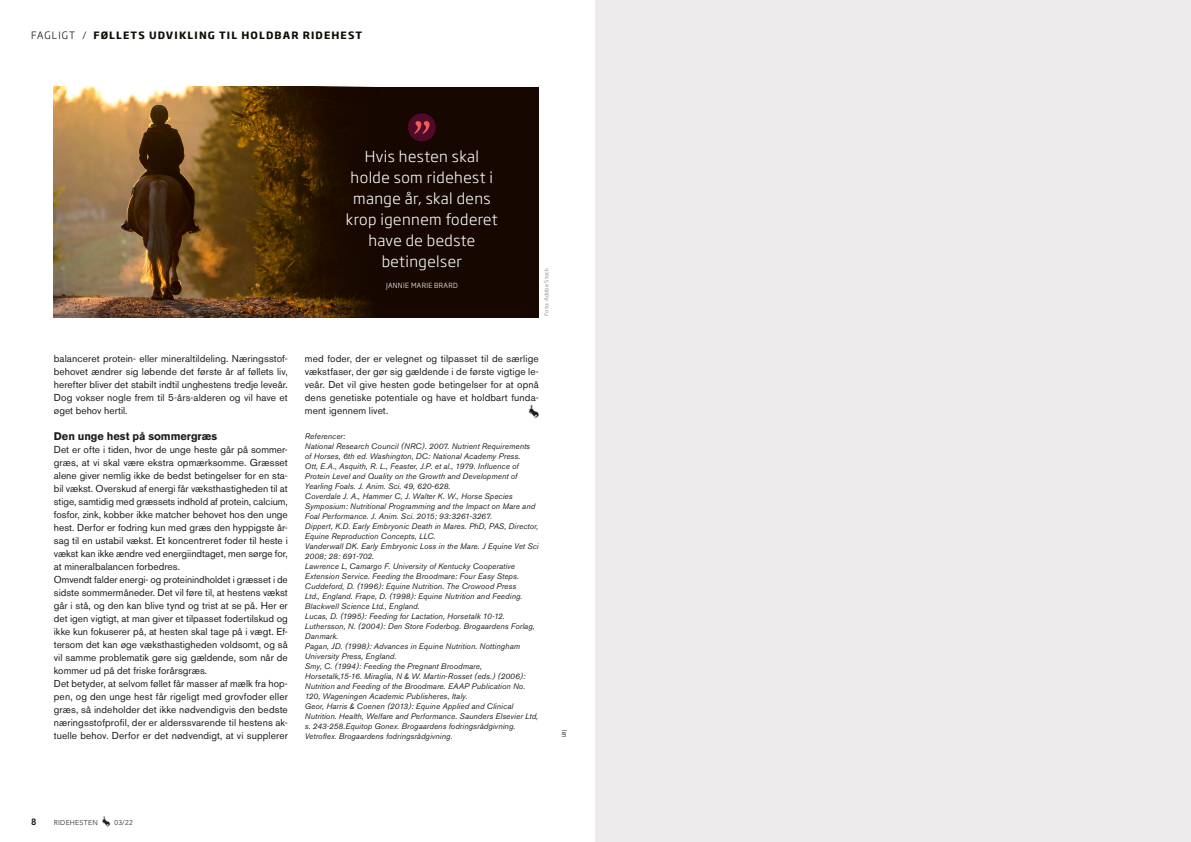
<style>
.page{position:relative;width:1191px;height:842px;background:#fff}
.page>*{position:absolute;margin:0;border:0;box-sizing:border-box;transform-origin:0 0}
.t1{font:300 15px/21px "Soho Gothic Pro";letter-spacing:.03em;color:#fff;text-align:center}
.t2{font:14px "RIAS";color:#1d1d1b}
.t3{font:700 11px "Akzidenz Grotesk BE";letter-spacing:-.005em;color:#1d1d1b}
.t4{font:10px/13px "Akzidenz Grotesk BE";letter-spacing:.005em;color:#1d1d1b;text-align:justify}
.t5{font:700 10px "Soho Gothic Pro";letter-spacing:.115em;color:#100c08}
.t6{font:800 9px "Avenir";color:#100c08}
.t7{font:italic 8px/10px "Akzidenz Grotesk BE";letter-spacing:.01em;color:#1d1d1b}
.t8{font:300 7px "Avenir";letter-spacing:.03em;color:#1d1d1b}
.t9{font:300 7px "Soho Gothic Pro";letter-spacing:.045em;color:#fff}
.t10{font:6px "Exo 2";color:#9d9d9c}
.t11{font:5px "Soho Gothic Pro";color:#1d1d1b}
.s1{font-weight:300}
.s2{font-family:"RIAS";font-weight:400;font-size:11px}
</style>
<div class="page">
<div style="left:54px;top:87px;width:485px;height:230px;background:#160800"></div>
<img style="left:54px;top:87px;width:317px;height:230px">
<div style="left:408px;top:113px;width:28px;height:28px;background:#520a2b;border-radius:50%"></div>
<svg style="left:414px;top:121px;width:15px;height:13px"></svg>
<div style="left:595px;top:0;width:596px;height:842px;background:#edebeb"></div>
<p class="t5" style="left:31px;top:27px;width:332px"><span class="s1">FAGLIGT /</span> FØLLETS UDVIKLING TIL HOLDBAR RIDEHEST</p>
<p class="t4" style="left:54px;top:352px;width:235px">balanceret protein- eller mineraltildeling. Næringsstof&shy;behovet ændrer sig løbende det første år af føllets liv, herefter bliver det stabilt indtil unghestens tredje leveår.<br>Dog vokser nogle frem til 5-års-alderen og vil have et øget behov hertil.</p>
<p class="t3" style="left:54px;top:430px;width:165px">Den unge hest på sommergræs</p>
<p class="t4" style="left:54px;top:443px;width:235px;text-align:left">Det er ofte i tiden, hvor de unge heste går på sommer&shy;græs, at vi skal være ekstra opmærksomme. Græsset alene giver nemlig ikke de bedst betingelser for en sta&shy;bil vækst. Overskud af energi får væksthastigheden til at stige, samtidig med græssets indhold af protein, calcium, fosfor, zink, kobber ikke matcher behovet hos den unge hest. Derfor er fodring kun med græs den hyppigste år&shy;sag til en ustabil vækst. Et koncentreret foder til heste i vækst kan ikke ændre ved energiindtaget, men sørge for, at mineralbalancen forbedres.<br>Omvendt falder energi- og proteinindholdet i græsset i de sidste sommermåneder. Det vil føre til, at hestens vækst går i stå, og den kan blive tynd og trist at se på. Her er det igen vigtigt, at man giver et tilpasset fodertilskud og ikke kun fokuserer på, at hesten skal tage på i vægt. Ef&shy;tersom det kan øge væksthastigheden voldsomt, og så vil samme problematik gøre sig gældende, som når de kommer ud på det friske forårsgræs.<br>Det betyder, at selvom føllet får masser af mælk fra hop&shy;pen, og den unge hest får rigeligt med grovfoder eller græs, så indeholder det ikke nødvendigvis den bedste næringsstofprofil, der er alderssvarende til hestens ak&shy;tuelle behov. Derfor er det nødvendigt, at vi supplerer</p>
<h1 class="t1" style="left:346px;top:146px;width:153px">Hvis hesten skal holde som ridehest i mange år, skal dens krop igennem foderet have de bedste betingelser</h1>
<p class="t9" style="left:386px;top:280px;width:73px">JANNIE MARIE BRARD</p>
<p class="t10" style="left:543px;top:316px;width:50px;rotate:-90deg">Foto: Adobe Stock</p>
<p class="t4" style="left:305px;top:352px;width:235px">med foder, der er velegnet og tilpasset til de særlige vækstfaser, der gør sig gældende i de første vigtige le&shy;veår. Det vil give hesten gode betingelser for at opnå dens genetiske potentiale og have et holdbart funda&shy;ment igennem livet.</p>
<h2 class="t2" style="left:529px;top:405px;width:11px">h</h2>
<p class="t7" style="left:305px;top:431px;width:235px">Referencer:<br>National Research Council (NRC). 2007. Nutrient Requirements<br>of Horses, 6th ed. Washington, DC: National Academy Press.<br>Ott, E.A., Asquith, R. L., Feaster, J.P. et al., 1979. Influence of Protein Level and Quality on the Growth and Development of Yearling Foals. J. Anim. Sci. 49, 620-628.<br>Coverdale J. A., Hammer C, J. Walter K. W., Horse Species Symposium: Nutritional Programming and the Impact on Mare and Foal Performance. J. Anim. Sci. 2015; 93:3261-3267.<br>Dippert, K.D. Early Embryonic Death in Mares. PhD, PAS, Director, Equine Reproduction Concepts, LLC.<br>Vanderwall DK. Early Embryonic Loss in the Mare. J Equine Vet Sci 2008; 28: 691-702.<br>Lawrence L, Camargo F. University of Kentucky Cooperative Extension Service. Feeding the Broodmare: Four Easy Steps.<br>Cuddeford, D. (1996): Equine Nutrition. The Crowood Press<br>Ltd., England. Frape, D. (1998): Equine Nutrition and Feeding.<br>Blackwell Science Ltd., England.<br>Lucas, D. (1995): Feeding for Lactation, Horsetalk 10-12.<br>Luthersson, N. (2004): Den Store Foderbog. Brogaardens Forlag, Danmark.<br>Pagan, JD. (1998): Advances in Equine Nutrition. Nottingham University Press, England.<br>Smy, C. (1994): Feeding the Pregnant Broodmare, Horsetalk,15-16. Miraglia, N &amp; W. Martin-Rosset (eds.) (2006):<br>Nutrition and Feeding of the Broodmare. EAAP Publication No.<br>120, Wageningen Academic Publisheres, Italy.<br>Geor, Harris &amp; Coenen (2013): Equine Applied and Clinical Nutrition. Health, Welfare and Performance. Saunders Elsevier Ltd, s. 243-258.Equitop Gonex. Brogaardens fodringsrådgivning.<br>Vetroflex. Brogaardens fodringsrådgivning.</p>
<p class="t11" style="left:560px;top:737px;width:9px;rotate:-90deg">LBJ</p>
<p class="t6" style="left:31px;top:816px;width:7px">8</p>
<p class="t8" style="left:54px;top:819px;width:80px">RIDEHESTEN <span class="s2">h</span> 03/22</p>
</div>
